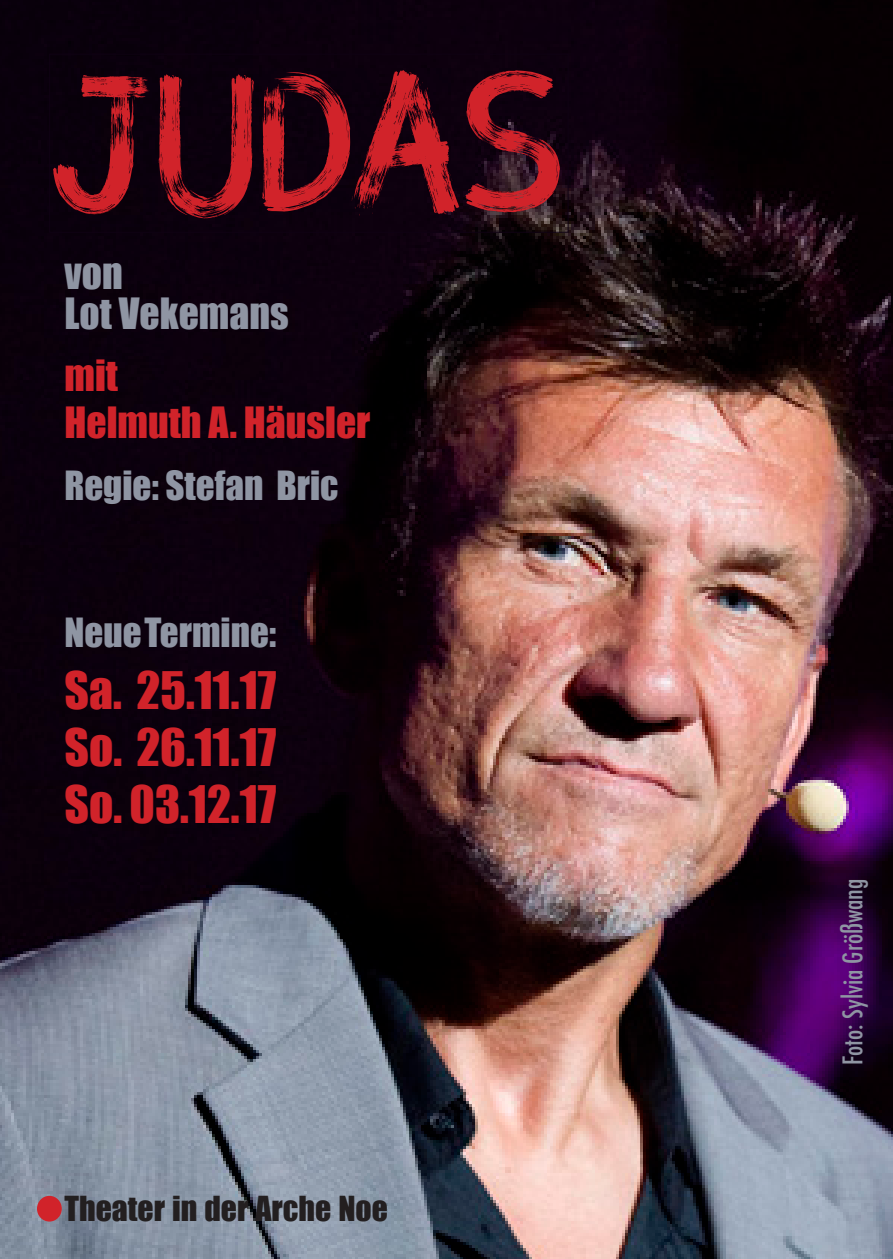
<style>
.page{position:relative;width:893px;height:1259px;background:#fff}
.page>*{position:absolute;margin:0;border:0;box-sizing:border-box;transform-origin:0 0}
.t1{font:158.4px "BRUX";color:#d1232a}
.t2{font:47.4px/57px "Impact";color:#d1232a}
.t3{font:39.6px/47.4px "Impact";color:#d1232a}
.t4{font:39.6px/39.6px "Impact";color:#8f95a3}
.t5{font:36.9px "Impact";color:#8f95a3}
.t6{font:31.8px "Impact";color:#231f20}
.t7{font:500 condensed 26.4px "Futura";color:#8f95a3}
</style>
<div class="page">
<img style="left:0;top:0;width:893px;height:1259px">
<div style="left:37px;top:1195px;width:25px;height:26px;background:#d1232a;border-radius:50%"></div>
<div style="left:49px;top:54px;width:519px;height:178px;border:1px solid #0f0213"></div>
<p class="t1" style="left:50px;top:31px;width:515px">JUDAS</p>
<p class="t4" style="left:64px;top:253px;width:226px">von<br>Lot Vekemans</p>
<p class="t3" style="left:64px;top:350px;width:307px">mit<br>Helmuth A. Häusler</p>
<p class="t5" style="left:64px;top:457px;width:275px">Regie: Stefan Bric</p>
<p class="t5" style="left:64px;top:604px;width:213px">Neue Termine:</p>
<p class="t2" style="left:64px;top:660px;width:213px">Sa. 25.11.17<br>So. 26.11.17</p>
<p class="t2" style="left:64px;top:774px;width:213px">So. 03.12.17</p>
<p class="t6" style="left:64px;top:1183px;width:325px">Theater in der Arche Noe</p>
<p class="t7" style="left:836px;top:1065px;width:188px;rotate:-90deg">Foto: Sylvia Größwang</p>
</div>
